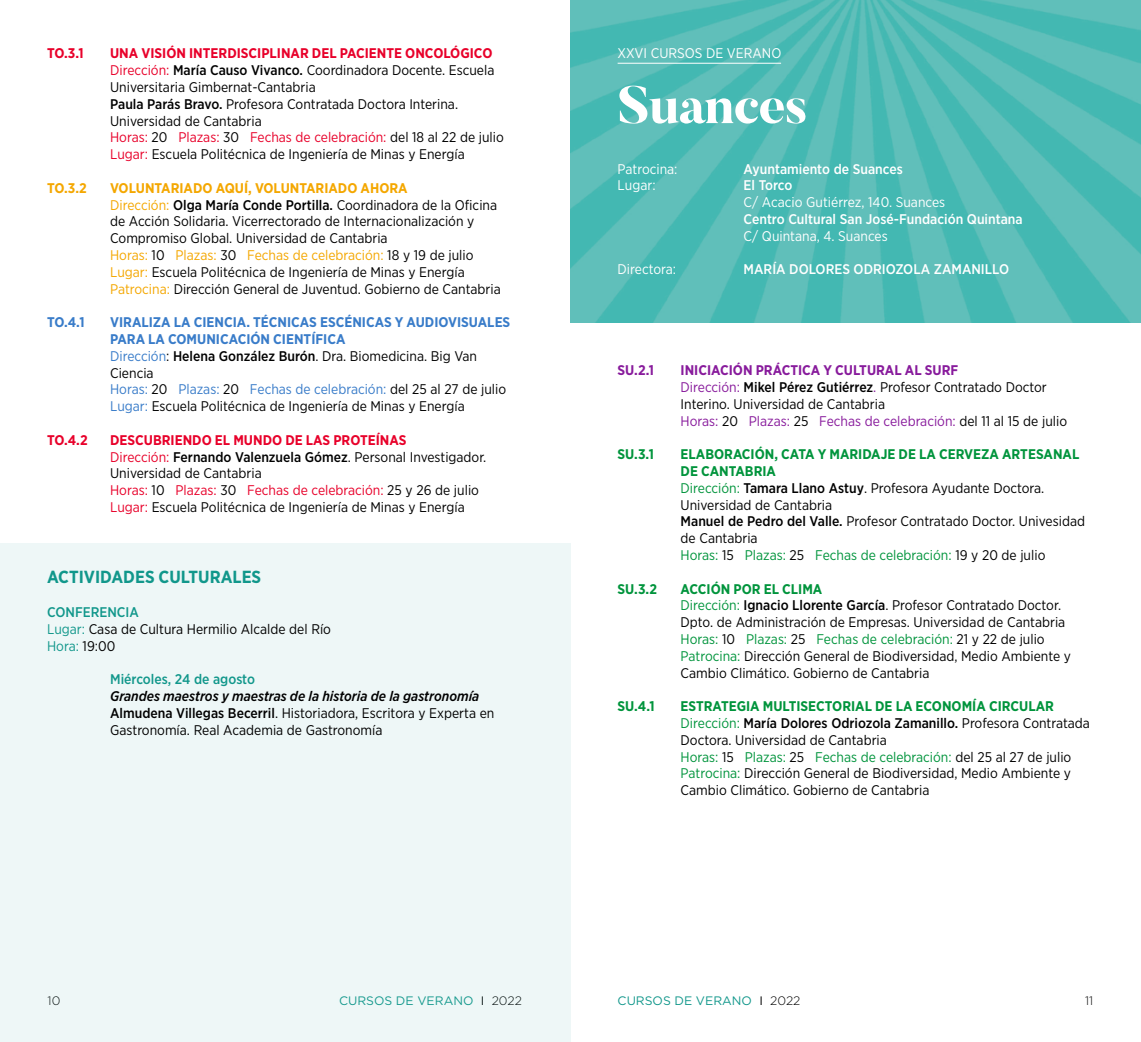
<style>
.page{position:relative;width:1141px;height:1042px;background:#fff}
.page>*{position:absolute;margin:0;border:0;box-sizing:border-box;transform-origin:0 0}
.t1{font:800 52.5px "Butler";letter-spacing:-.03em;color:#fff}
.t2{font:700 17.5px "Gotham Narrow";color:#11978b}
.t3{font:14px/16.8px "Gotham Narrow";color:#000}
.t4{font:500 14px "Gotham Narrow";color:#fff}
.t5{font:14px "Gotham Narrow";color:#fff}
.t6{font:500 14px "Gotham Narrow";color:#11978b}
.t7{font:700 14px "Gotham Narrow";color:#00943c}
.t8{font:700 14px "Gotham Narrow";color:#e8002a}
.t9{font:700 14px "Gotham Narrow";color:#881b9c}
.t10{font:700 14px "Gotham Narrow";color:#f4a700}
.t11{font:700 14px "Gotham Narrow";color:#397cc9}
.t12{font:12.25px "Gotham";color:#11978b}
.t13{font:300 12.25px "Gotham";color:#000}
.s1{font-weight:700;color:#e8002a}
.s2{color:#e8002a}
.s3{font-weight:500}
.s4{font-weight:700;color:#f4a700}
.s5{color:#f4a700}
.s6{font-weight:700;color:#397cc9}
.s7{color:#397cc9}
.s8{font-weight:500;color:#11978b}
.s9{color:#11978b}
.s10{font-weight:500;font-style:italic}
.s11{font-weight:700;color:#881b9c}
.s12{color:#881b9c}
.s13{font-weight:700;color:#00943c}
.s14{color:#00943c}
.s15{color:#000}
.s16{font-weight:300;color:#000}
</style>
<div class="page">
<div style="left:0;top:543px;width:570px;height:499px;background:#eef7f7"></div>
<img style="left:570px;top:0;width:571px;height:322px">
<hr style="left:618px;top:63px;width:163px;height:1px;background:#fff">
<p class="t8" style="left:47px;top:44px;width:38px">TO.3.1</p>
<p class="t3" style="left:110px;top:45px;width:395px"><span class="s1">UNA VISIÓN INTERDISCIPLINAR DEL PACIENTE ONCOLÓGICO </span><span class="s2">Dirección:</span> <span class="s3">María Causo Vivanco.</span> Coordinadora Docente. Escuela Universitaria Gimbernat-Cantabria<br><span class="s3">Paula Parás Bravo.</span> Profesora Contratada Doctora Interina.<br>Universidad de Cantabria<br><span class="s2">Horas:</span> 20 <span class="s2">Plazas:</span> 30 <span class="s2">Fechas de celebración:</span> del 18 al 22 de julio <span class="s2">Lugar:</span> Escuela Politécnica de Ingeniería de Minas y Energía</p>
<p class="t10" style="left:47px;top:179px;width:41px">TO.3.2</p>
<p class="t3" style="left:110px;top:179px;width:392px"><span class="s4">VOLUNTARIADO AQUÍ, VOLUNTARIADO AHORA<br></span><span class="s5">Dirección:</span> <span class="s3">Olga María Conde Portilla.</span> Coordinadora de la Oficina de Acción Solidaria. Vicerrectorado de Internacionalización y Compromiso Global. Universidad de Cantabria<br><span class="s5">Horas:</span> 10 <span class="s5">Plazas:</span> 30 <span class="s5">Fechas de celebración:</span> 18 y 19 de julio <span class="s5">Lugar:</span> Escuela Politécnica de Ingeniería de Minas y Energía <span class="s5">Patrocina:</span> Dirección General de Juventud. Gobierno de Cantabria</p>
<p class="t11" style="left:47px;top:313px;width:39px">TO.4.1</p>
<p class="t3" style="left:110px;top:314px;width:402px"><span class="s6">VIRALIZA LA CIENCIA. TÉCNICAS ESCÉNICAS Y AUDIOVISUALES PARA LA COMUNICACIÓN CIENTÍFICA<br></span><span class="s7">Dirección</span>: <span class="s3">Helena González Burón</span>. Dra. Biomedicina. Big Van Ciencia<br><span class="s7">Horas:</span> 20 <span class="s7">Plazas:</span> 20 <span class="s7">Fechas de celebración:</span> del 25 al 27 de julio <span class="s7">Lugar:</span> Escuela Politécnica de Ingeniería de Minas y Energía</p>
<p class="t8" style="left:47px;top:431px;width:42px">TO.4.2</p>
<p class="t3" style="left:110px;top:431px;width:378px"><span class="s1">DESCUBRIENDO EL MUNDO DE LAS PROTEÍNAS<br></span><span class="s2">Dirección:</span> <span class="s3">Fernando Valenzuela Gómez</span>. Personal Investigador.<br>Universidad de Cantabria<br><span class="s2">Horas:</span> 10 <span class="s2">Plazas:</span> 30 <span class="s2">Fechas de celebración:</span> 25 y 26 de julio <span class="s2">Lugar:</span> Escuela Politécnica de Ingeniería de Minas y Energía</p>
<p class="t2" style="left:47px;top:566px;width:216px">ACTIVIDADES CULTURALES</p>
<p class="t3" style="left:47px;top:603px;width:285px"><span class="s8">CONFERENCIA<br></span><span class="s9">Lugar:</span> Casa de Cultura Hermilio Alcalde del Río<br><span class="s9">Hora:</span> 19:00</p>
<p class="t6" style="left:110px;top:670px;width:146px">Miércoles, 24 de agosto</p>
<p class="t3" style="left:110px;top:687px;width:386px"><span class="s10">Grandes maestros y maestras de la historia de la gastronomía<br></span><span class="s3">Almudena Villegas Becerril</span>. Historiadora, Escritora y Experta en<br>Gastronomía. Real Academia de Gastronomía</p>
<p class="t5" style="left:618px;top:45px;width:165px">XXVI CURSOS DE VERANO</p>
<h1 class="t1" style="left:618px;top:71px;width:192px">Suances</h1>
<p class="t5" style="left:618px;top:160px;width:61px">Patrocina:</p>
<p class="t4" style="left:744px;top:160px;width:161px">Ayuntamiento de Suances</p>
<p class="t5" style="left:618px;top:177px;width:39px">Lugar:</p>
<p class="t4" style="left:744px;top:176px;width:50px">El Torco</p>
<p class="t5" style="left:744px;top:193px;width:203px">C/ Acacio Gutiérrez, 140. Suances</p>
<p class="t4" style="left:744px;top:210px;width:281px">Centro Cultural San José-Fundación Quintana</p>
<p class="t5" style="left:744px;top:227px;width:146px">C/ Quintana, 4. Suances</p>
<p class="t5" style="left:618px;top:261px;width:60px">Directora:</p>
<p class="t4" style="left:744px;top:260px;width:267px">MARÍA DOLORES ODRIOZOLA ZAMANILLO</p>
<p class="t9" style="left:618px;top:361px;width:38px">SU.2.1</p>
<p class="t3" style="left:681px;top:361px;width:388px"><span class="s11">INICIACIÓN PRÁCTICA Y CULTURAL AL SURF<br></span><span class="s12">Dirección:</span> <span class="s3">Mikel Pérez Gutiérrez</span><span class="s12">.</span> Profesor Contratado Doctor Interino. Universidad de Cantabria<br><span class="s12">Horas:</span> 20 <span class="s12">Plazas:</span> 25 <span class="s12">Fechas de celebración:</span> del 11 al 15 de julio</p>
<p class="t7" style="left:618px;top:445px;width:38px">SU.3.1</p>
<p class="t3" style="left:681px;top:445px;width:406px"><span class="s13">ELABORACIÓN, CATA Y MARIDAJE DE LA CERVEZA ARTESANAL DE CANTABRIA<br></span><span class="s14">Dirección:</span> <span class="s3">Tamara Llano Astuy</span>. Profesora Ayudante Doctora.<br>Universidad de Cantabria<br><span class="s3">Manuel de Pedro del Valle.</span> Profesor Contratado Doctor. Univesidad de Cantabria<br><span class="s14">Horas:</span> 15 <span class="s14">Plazas:</span> 25 <span class="s14">Fechas de celebración:</span> 19 y 20 de julio</p>
<p class="t7" style="left:618px;top:580px;width:41px">SU.3.2</p>
<p class="t3" style="left:681px;top:580px;width:392px"><span class="s13">ACCIÓN POR EL CLIMA<br></span><span class="s14">Dirección:</span> <span class="s3">Ignacio Llorente García</span>. Profesor Contratado Doctor.<br>Dpto. de Administración de Empresas. Universidad de Cantabria <span class="s14">Horas:</span> 10 <span class="s14">Plazas:</span> 25 <span class="s14">Fechas de celebración:</span> 21 y 22 de julio <span class="s14">Patrocina:</span> Dirección General de Biodiversidad, Medio Ambiente y Cambio Climático. Gobierno de Cantabria</p>
<p class="t7" style="left:618px;top:697px;width:39px">SU.4.1</p>
<p class="t3" style="left:681px;top:697px;width:411px"><span class="s13">ESTRATEGIA MULTISECTORIAL DE LA ECONOMÍA CIRCULAR </span><span class="s14">Dirección:</span> <span class="s3">María Dolores Odriozola Zamanillo.</span> Profesora Contratada Doctora. Universidad de Cantabria<br><span class="s14">Horas:</span> 15 <span class="s14">Plazas:</span> 25 <span class="s14">Fechas de celebración:</span> del 25 al 27 de julio <span class="s14">Patrocina:</span> Dirección General de Biodiversidad, Medio Ambiente y Cambio Climático. Gobierno de Cantabria</p>
<p class="t13" style="left:48px;top:993px;width:14px">10</p>
<p class="t12" style="left:339px;top:993px;width:184px">CURSOS DE VERANO <span class="s15">I</span> <span class="s16">2022</span></p>
<p class="t12" style="left:618px;top:993px;width:184px">CURSOS DE VERANO <span class="s15">I</span> <span class="s16">2022</span></p>
<p class="t13" style="left:1085px;top:993px;width:10px">11</p>
</div>
